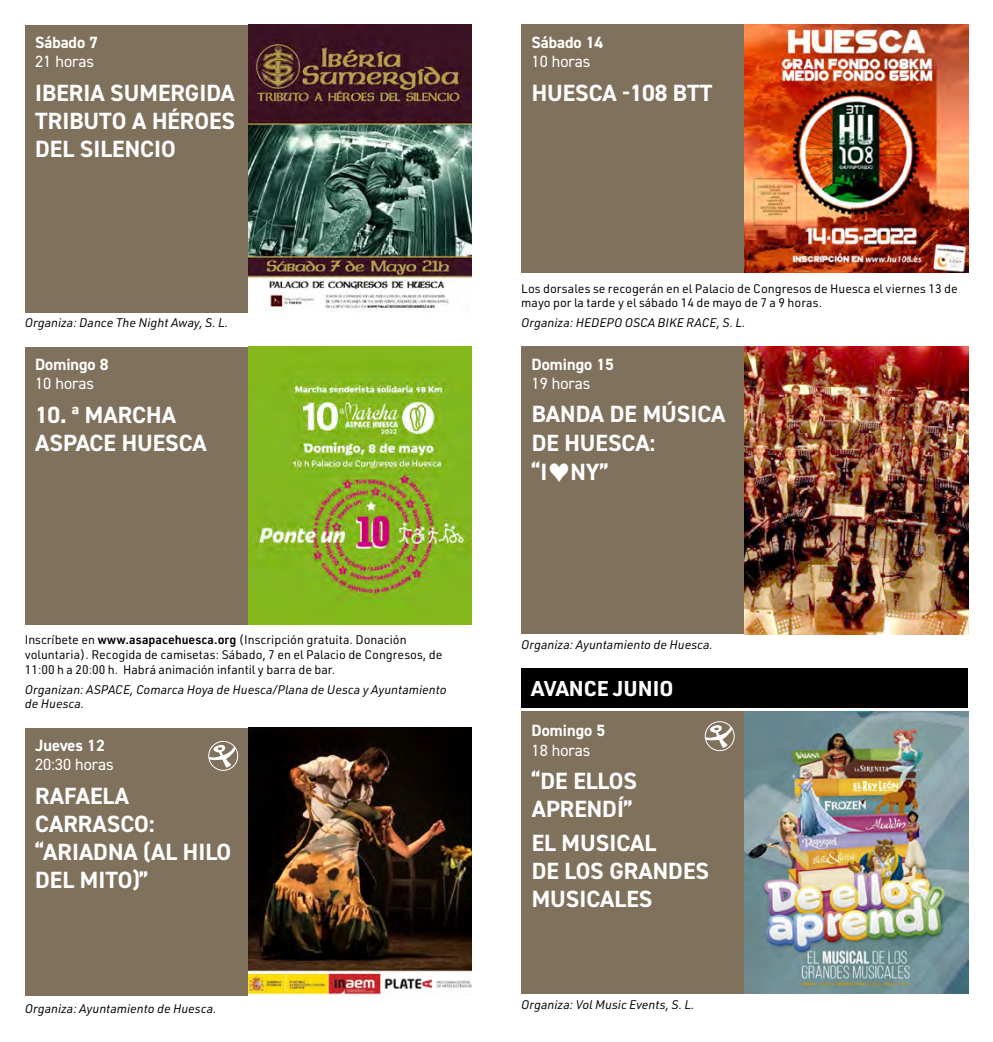
<style>
.page{position:relative;width:993px;height:1042px;background:#fff}
.page>*{position:absolute;margin:0;border:0;box-sizing:border-box;transform-origin:0 0}
.t1{font:700 23.45px/28.2px "DIN2014";color:#fff}
.t2{font:700 21px "URWDIN";color:#fff}
.t3{font:700 16.28px "DIN2014";color:#fff}
.t4{font:16.28px "DIN2014";color:#fff}
.t5{font:12.25px/14.7px "URWDIN";color:#000}
.t6{font:italic 12.25px/14.7px "URWDIN";color:#000}
.s1{font-weight:600}
</style>
<div class="page">
<div style="left:25px;top:25px;width:223px;height:288px;background:#80715d"></div>
<img style="left:248px;top:25px;width:223px;height:286px">
<div style="left:25px;top:347px;width:223px;height:278px;background:#80715d"></div>
<img style="left:248px;top:347px;width:223px;height:278px">
<div style="left:25px;top:728px;width:223px;height:268px;background:#80715d"></div>
<svg style="left:209px;top:741px;width:28px;height:29px"></svg>
<svg style="left:209px;top:745px;width:28px;height:22px"></svg>
<div style="left:208px;top:741px;width:30px;height:29px;border:1px solid #fff;border-radius:50%"></div>
<img style="left:248px;top:728px;width:223px;height:268px">
<div style="left:521px;top:25px;width:223px;height:248px;background:#80715d"></div>
<img style="left:744px;top:25px;width:223px;height:248px">
<div style="left:521px;top:346px;width:223px;height:288px;background:#80715d"></div>
<img style="left:744px;top:346px;width:223px;height:288px">
<div style="left:521px;top:668px;width:446px;height:40px;background:#000"></div>
<div style="left:521px;top:711px;width:223px;height:283px;background:#80715d"></div>
<svg style="left:705px;top:721px;width:29px;height:29px"></svg>
<svg style="left:706px;top:725px;width:27px;height:23px"></svg>
<div style="left:704px;top:721px;width:30px;height:30px;border:1px solid #fff;border-radius:50%"></div>
<img style="left:744px;top:711px;width:223px;height:283px">
<p class="t3" style="left:35px;top:31px;width:64px">Sábado 7</p>
<p class="t4" style="left:35px;top:52px;width:60px">21 horas</p>
<p class="t1" style="left:35px;top:78px;width:201px">IBERIA SUMERGIDA</p>
<p class="t1" style="left:35px;top:106px;width:201px">TRIBUTO A HÉROES<br>DEL SILENCIO</p>
<p class="t6" style="left:25px;top:315px;width:205px">Organiza: Dance The Night Away, S. L.</p>
<p class="t3" style="left:35px;top:353px;width:75px">Domingo 8</p>
<p class="t4" style="left:35px;top:374px;width:60px">10 horas</p>
<p class="t1" style="left:35px;top:400px;width:173px">10. ª MARCHA<br>ASPACE HUESCA</p>
<p class="t5" style="left:25px;top:632px;width:419px">Inscríbete en <span class="s1">www.asapacehuesca.org</span> (Inscripción gratuita. Donación voluntaria). Recogida de camisetas: Sábado, 7 en el Palacio de Congresos, de<br>11:00 h a 20:00 h. Habrá animación infantil y barra de bar.</p>
<p class="t6" style="left:25px;top:681px;width:423px">Organizan: ASPACE, Comarca Hoya de Huesca/Plana de Uesca y Ayuntamiento de Huesca.</p>
<p class="t3" style="left:35px;top:734px;width:71px">Jueves 12</p>
<p class="t4" style="left:35px;top:754px;width:80px">20:30 horas</p>
<p class="t1" style="left:35px;top:781px;width:121px">RAFAELA<br>CARRASCO:</p>
<p class="t1" style="left:35px;top:838px;width:198px">“ARIADNA (AL HILO</p>
<p class="t1" style="left:35px;top:866px;width:115px">DEL MITO)”</p>
<p class="t6" style="left:25px;top:1000px;width:193px">Organiza: Ayuntamiento de Huesca.</p>
<p class="t3" style="left:531px;top:31px;width:73px">Sábado 14</p>
<p class="t4" style="left:531px;top:52px;width:60px">10 horas</p>
<p class="t1" style="left:531px;top:78px;width:182px">HUESCA -108 BTT</p>
<p class="t5" style="left:521px;top:280px;width:438px">Los dorsales se recogerán en el Palacio de Congresos de Huesca el viernes 13 de mayo por la tarde y el sábado 14 de mayo de 7 a 9 horas.</p>
<p class="t6" style="left:521px;top:315px;width:226px">Organiza: HEDEPO OSCA BIKE RACE, S. L.</p>
<p class="t3" style="left:531px;top:353px;width:84px">Domingo 15</p>
<p class="t4" style="left:531px;top:373px;width:60px">19 horas</p>
<p class="t1" style="left:531px;top:400px;width:195px">BANDA DE MÚSICA</p>
<p class="t1" style="left:531px;top:428px;width:125px">DE HUESCA:</p>
<p class="t1" style="left:531px;top:458px;width:79px">“I♥NY”</p>
<p class="t6" style="left:521px;top:637px;width:193px">Organiza: Ayuntamiento de Huesca.</p>
<p class="t2" style="left:531px;top:674px;width:144px">AVANCE JUNIO</p>
<p class="t3" style="left:531px;top:719px;width:75px">Domingo 5</p>
<p class="t4" style="left:531px;top:740px;width:60px">18 horas</p>
<p class="t1" style="left:531px;top:766px;width:107px">“DE ELLOS<br>APRENDÍ”</p>
<p class="t1" style="left:531px;top:828px;width:126px">EL MUSICAL</p>
<p class="t1" style="left:531px;top:856px;width:179px">DE LOS GRANDES<br>MUSICALES</p>
<p class="t6" style="left:521px;top:996px;width:175px">Organiza: Vol Music Events, S. L.</p>
</div>
